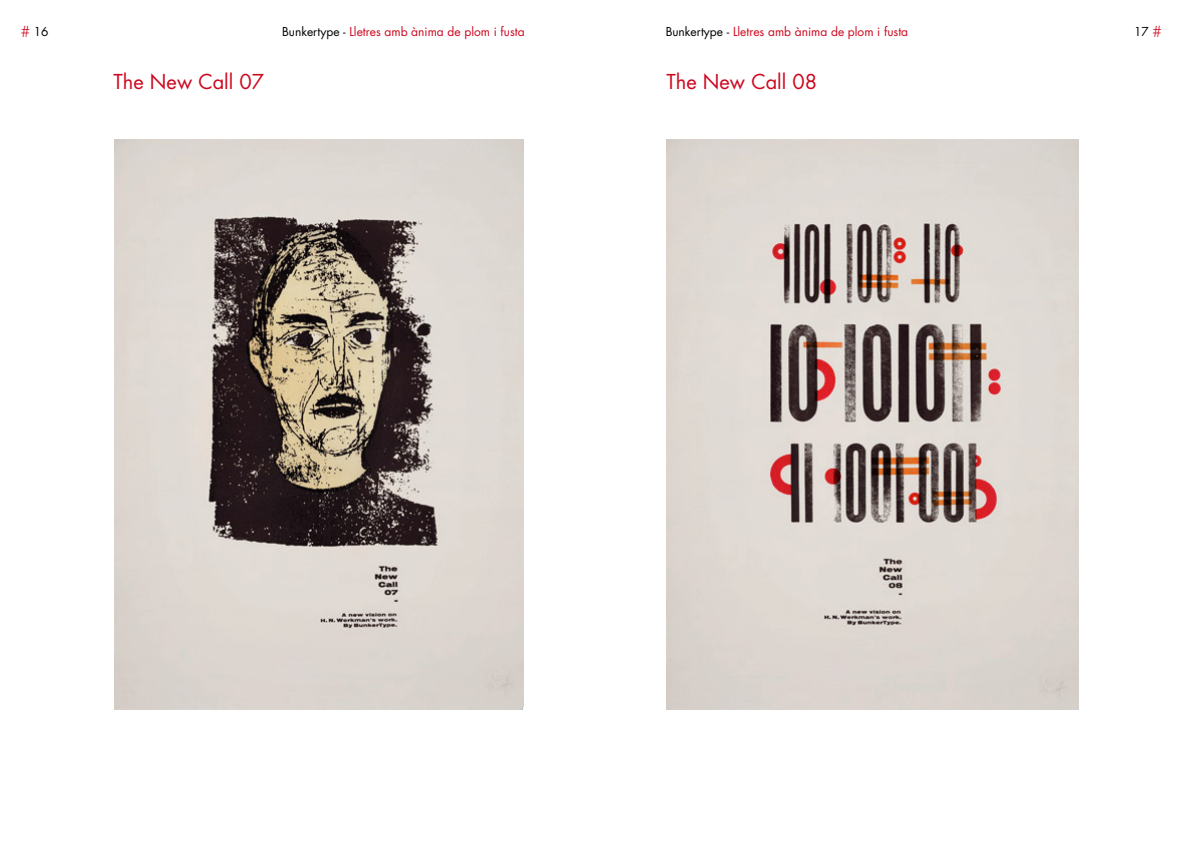
<style>
.page{position:relative;width:1191px;height:842px;background:#fff}
.page>*{position:absolute;margin:0;border:0;box-sizing:border-box;transform-origin:0 0}
.t1{font:20px "Futura";color:#cd071e}
.t2{font:12px "Futura";color:#cd071e}
.t3{font:12px "Futura";color:#000}
.s1{font-weight:300;font-size:16px;color:#cd071e}
.s2{color:#000}
</style>
<div class="page">
<img style="left:115px;top:140px;width:408px;height:570px">
<img style="left:666px;top:140px;width:412px;height:570px">
<p class="t3" style="left:21px;top:24px;width:30px"><span class="s1">#</span> 16</p>
<p class="t2" style="left:282px;top:24px;width:244px"><span class="s2">Bunkertype -</span> Lletres amb ànima de plom i fusta</p>
<p class="t2" style="left:665px;top:24px;width:244px"><span class="s2">Bunkertype -</span> Lletres amb ànima de plom i fusta</p>
<p class="t3" style="left:1134px;top:24px;width:30px">17<span class="s1">#</span></p>
<h1 class="t1" style="left:113px;top:69px;width:152px">The New Call 07</h1>
<h1 class="t1" style="left:666px;top:69px;width:152px">The New Call 08</h1>
</div>
